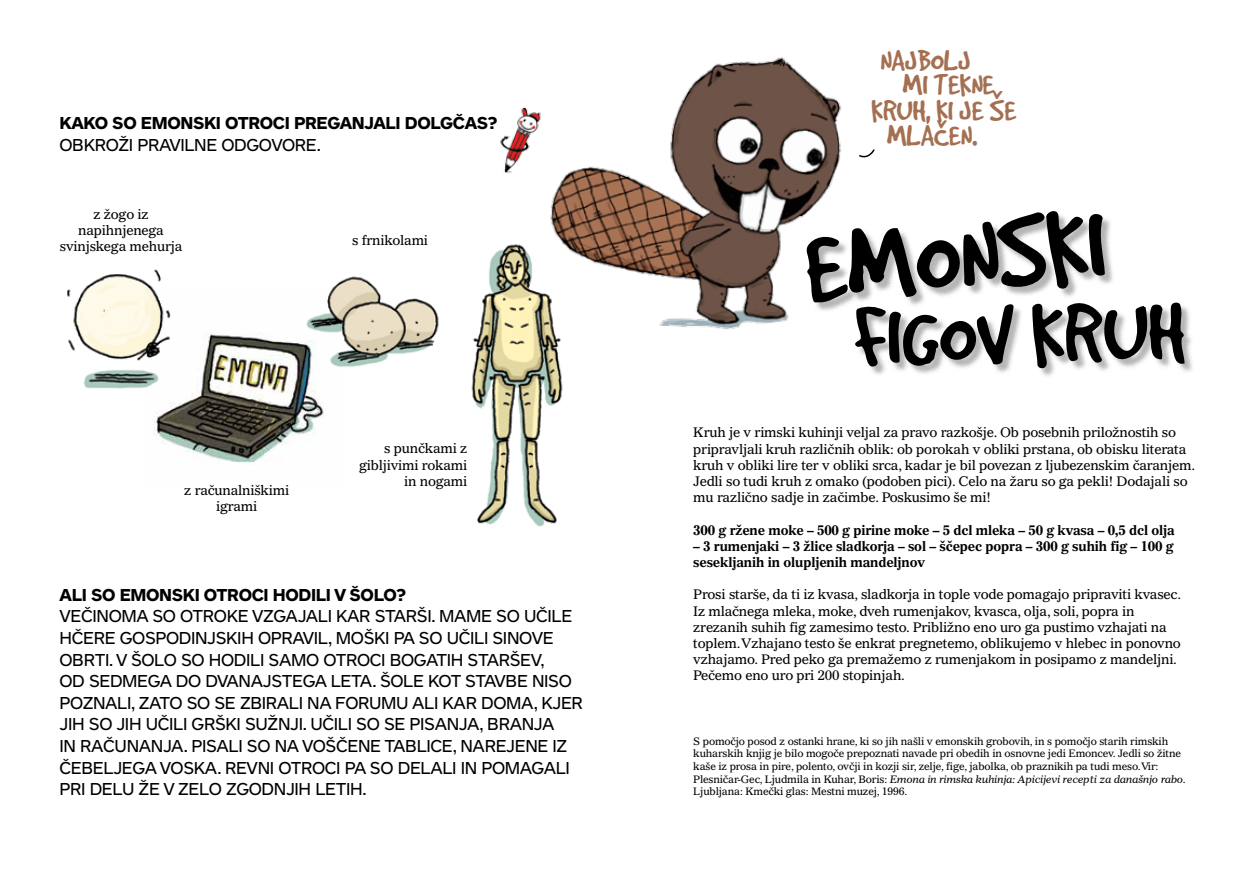
<style>
.page{position:relative;width:1259px;height:893px;background:#fff}
.page>*{position:absolute;margin:0;border:0;box-sizing:border-box;transform-origin:0 0}
.t1{font:113.25px "Good Dog OT";color:#000}
.t2{font:93.6px "Good Dog OT";color:#000}
.t3{font:33px "Good Dog OT";color:#a57052}
.t4{font:18px/21.6px "Maquette OT";letter-spacing:-.02em;color:#000}
.t5{font:700 18px "Maquette OT";letter-spacing:-.02em;color:#000}
.t6{font:13.5px/16.2px "Gazette OT";letter-spacing:-.02em;color:#000;text-align:center}
.t7{font:700 13.5px/16.2px "Gazette OT";letter-spacing:-.02em;color:#000}
.t8{font:10.5px/12.6px "Gazette OT";letter-spacing:-.02em;color:#000}
.s1{font-style:italic}
</style>
<div class="page">
<img style="left:500px;top:107px;width:26px;height:67px">
<img style="left:67px;top:269px;width:94px;height:120px">
<img style="left:330px;top:276px;width:109px;height:91px">
<img style="left:145px;top:291px;width:199px;height:172px">
<img style="left:471px;top:244px;width:92px;height:283px">
<img style="left:526px;top:57px;width:315px;height:287px">
<svg style="left:859px;top:149px;width:16px;height:9px"></svg>
<div style="left:808px;top:212px;width:307px;height:101px;background:#000;opacity:.3"></div>
<div style="left:856px;top:304px;width:338px;height:75px;background:#000;opacity:.3"></div>
<h3 class="t5" style="left:60px;top:114px;width:439px">KAKO SO EMONSKI OTROCI PREGANJALI DOLGČAS?</h3>
<h3 class="t4" style="left:60px;top:134px;width:24px">OBKROŽI</h3>
<h3 class="t4" style="left:137px;top:134px;width:11px">PRAVILNE</h3>
<h3 class="t4" style="left:221px;top:134px;width:13px">ODGOVORE</h3>
<h3 class="t4" style="left:317px;top:134px;width:6px">.</h3>
<p class="t6" style="left:60px;top:206px;width:124px">z žogo iz napihnjenega svinjskega mehurja</p>
<p class="t6" style="left:352px;top:232px;width:78px">s frnikolami</p>
<p class="t6" style="left:184px;top:482px;width:107px">z računalniškimi igrami</p>
<p class="t6" style="left:359px;top:440px;width:110px;text-align:right">s punčkami z gibljivimi rokami in nogami</p>
<h3 class="t5" style="left:60px;top:585px;width:348px">ALI SO EMONSKI OTROCI HODILI V ŠOLO?</h3>
<p class="t4" style="left:60px;top:606px;width:525px">VEČINOMA SO OTROKE VZGAJALI KAR STARŠI. MAME SO UČILE HČERE GOSPODINJSKIH OPRAVIL, MOŠKI PA SO UČILI SINOVE OBRTI. V ŠOLO SO HODILI SAMO OTROCI BOGATIH STARŠEV,<br>OD SEDMEGA DO DVANAJSTEGA LETA. ŠOLE KOT STAVBE NISO POZNALI, ZATO SO SE ZBIRALI NA FORUMU ALI KAR DOMA, KJER JIH SO JIH UČILI GRŠKI SUŽNJI. UČILI SO SE PISANJA, BRANJA<br>IN RAČUNANJA. PISALI SO NA VOŠČENE TABLICE, NAREJENE IZ ČEBELJEGA VOSKA. REVNI OTROCI PA SO DELALI IN POMAGALI PRI DELU ŽE V ZELO ZGODNJIH LETIH.</p>
<h3 class="t3" style="left:880px;top:41px;width:92px">NAJBOLJ</h3>
<h3 class="t3" style="left:902px;top:65px;width:93px">MI TEKNE</h3>
<h3 class="t3" style="left:871px;top:90px;width:146px">KRUH, KI JE ŠE</h3>
<h3 class="t3" style="left:886px;top:116px;width:92px">MLAČEN.</h3>
<h1 class="t1" style="left:799px;top:202px;width:302px;rotate:-5deg">EMONSKI</h1>
<h2 class="t2" style="left:852px;top:281px;width:332px;rotate:-1deg">FIGOV KRUH</h2>
<p class="t6" style="left:693px;top:424px;width:503px;text-align:left">Kruh je v rimski kuhinji veljal za pravo razkošje. Ob posebnih priložnostih so pripravljali kruh različnih oblik: ob porokah v obliki prstana, ob obisku literata kruh v obliki lire ter v obliki srca, kadar je bil povezan z ljubezenskim čaranjem.<br>Jedli so tudi kruh z omako (podoben pici). Celo na žaru so ga pekli! Dodajali so mu različno sadje in začimbe. Poskusimo še mi!</p>
<p class="t7" style="left:693px;top:521px;width:483px">300 g ržene moke – 500 g pirine moke – 5 dcl mleka – 50 g kvasa – 0,5 dcl olja</p>
<p class="t7" style="left:693px;top:538px;width:482px">– 3 rumenjaki – 3 žlice sladkorja – sol – ščepec popra – 300 g suhih fig – 100 g sesekljanih in olupljenih mandeljnov</p>
<p class="t6" style="left:693px;top:586px;width:489px;text-align:left">Prosi starše, da ti iz kvasa, sladkorja in tople vode pomagajo pripraviti kvasec.<br>Iz mlačnega mleka, moke, dveh rumenjakov, kvasca, olja, soli, popra in zrezanih suhih fig zamesimo testo. Približno eno uro ga pustimo vzhajati na toplem. Vzhajano testo še enkrat pregnetemo, oblikujemo v hlebec in ponovno vzhajamo. Pred peko ga premažemo z rumenjakom in posipamo z mandeljni.<br>Pečemo eno uro pri 200 stopinjah.</p>
<p class="t8" style="left:693px;top:735px;width:494px">S pomočjo posod z ostanki hrane, ki so jih našli v emonskih grobovih, in s pomočjo starih rimskih kuharskih knjig je bilo mogoče prepoznati navade pri obedih in osnovne jedi Emoncev. Jedli so žitne kaše iz prosa in pire, polento, ovčji in kozji sir, zelje, fige, jabolka, ob praznikih pa tudi meso. Vir:<br>Plesničar-Gec, Ljudmila in Kuhar, Boris: <span class="s1">Emona in rimska kuhinja: Apicijevi recepti za današnjo rabo</span>.<br>Ljubljana: Kmečki glas: Mestni muzej, 1996.</p>
</div>
